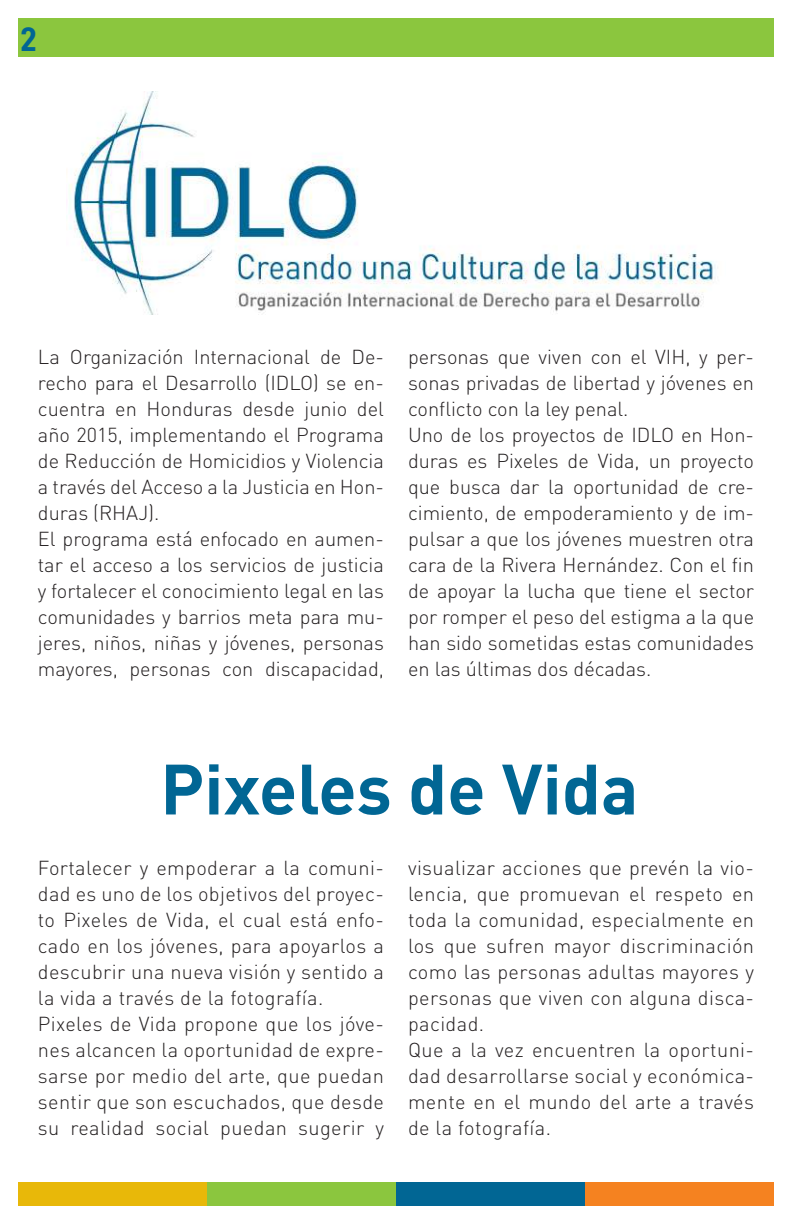
<style>
.page{position:relative;width:792px;height:1224px;background:#fff}
.page>*{position:absolute;margin:0;border:0;box-sizing:border-box;transform-origin:0 0}
.t1{font:700 70px "DIN";color:#016694}
.t2{font:34px "D DIN Bold";color:#016694}
.t3{font:300 20px/26px "DIN";color:#231f20}
.t4{font:300 20px/26px "DIN";letter-spacing:.02em;color:#231f20}
</style>
<div class="page">
<div style="left:18px;top:18px;width:756px;height:38px;background:#8bc63e"></div>
<div style="left:18px;top:1182px;width:189px;height:24px;background:#e8b809"></div>
<div style="left:207px;top:1182px;width:189px;height:24px;background:#8bc63e"></div>
<div style="left:396px;top:1182px;width:189px;height:24px;background:#016694"></div>
<div style="left:585px;top:1182px;width:189px;height:24px;background:#f58220"></div>
<img style="left:69px;top:92px;width:647px;height:222px">
<h2 class="t2" style="left:20px;top:21px;width:18px">2</h2>
<p class="t3" style="left:38px;top:344px;width:348px">La Organización Internacional de De&shy;recho para el Desarrollo (IDLO) se en&shy;cuentra en Honduras desde junio del año 2015, implementando el Programa de Reducción de Homicidios y Violencia a través del Acceso a la Justicia en Hon&shy;duras (RHAJ).<br>El programa está enfocado en aumen&shy;tar el acceso a los servicios de justicia y fortalecer el conocimiento legal en las comunidades y barrios meta para mu&shy;jeres, niños, niñas y jóvenes, personas mayores, personas con discapacidad,</p>
<p class="t3" style="left:408px;top:344px;width:348px">personas que viven con el VIH, y per&shy;sonas privadas de libertad y jóvenes en conflicto con la ley penal.<br>Uno de los proyectos de IDLO en Hon&shy;duras es Pixeles de Vida, un proyecto que busca dar la oportunidad de cre&shy;cimiento, de empoderamiento y de im&shy;pulsar a que los jóvenes muestren otra cara de la Rivera Hernández. Con el fin de apoyar la lucha que tiene el sector por romper el peso del estigma a la que han sido sometidas estas comunidades en las últimas dos décadas.</p>
<h1 class="t1" style="left:160px;top:743px;width:480px">Pixeles de Vida</h1>
<p class="t4" style="left:38px;top:855px;width:348px">Fortalecer y empoderar a la comuni&shy;dad es uno de los objetivos del proyec&shy;to Pixeles de Vida, el cual está enfo&shy;cado en los jóvenes, para apoyarlos a descubrir una nueva visión y sentido a la vida a través de la fotografía.<br>Pixeles de Vida propone que los jóve&shy;nes alcancen la oportunidad de expre&shy;sarse por medio del arte, que puedan sentir que son escuchados, que desde su realidad social puedan sugerir y</p>
<p class="t4" style="left:408px;top:855px;width:348px">visualizar acciones que prevén la vio&shy;lencia, que promuevan el respeto en toda la comunidad, especialmente en los que sufren mayor discriminación como las personas adultas mayores y personas que viven con alguna disca&shy;pacidad.<br>Que a la vez encuentren la oportuni&shy;dad desarrollarse social y económica&shy;mente en el mundo del arte a través de la fotografía.</p>
</div>
